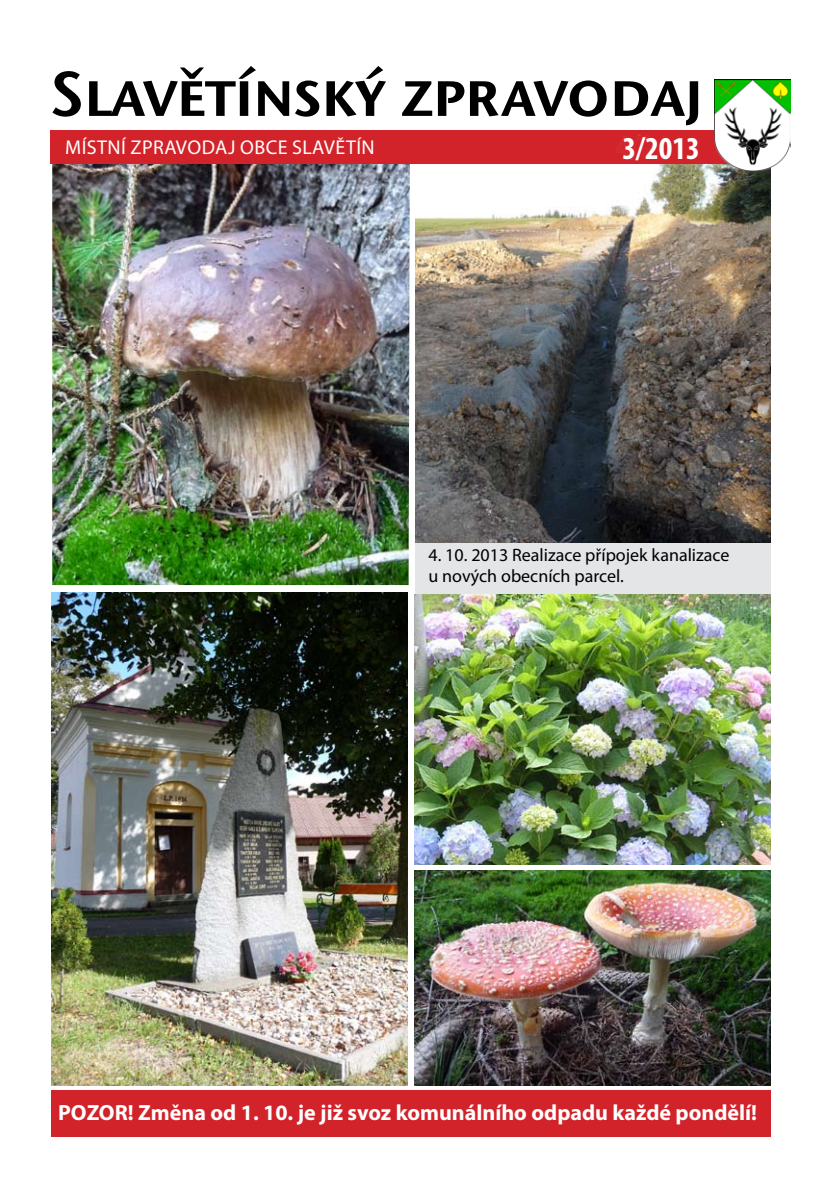
<style>
.page{position:relative;width:840px;height:1191px;background:#fff}
.page>*{position:absolute;margin:0;border:0;box-sizing:border-box;transform-origin:0 0}
.t1{font:64px "Stone Sans Itc SCTOT Semi";color:#000}
.t2{font:900 condensed 34px "Myriad Pro";color:#fff}
.t3{font:700 condensed 32px "Myriad Pro";color:#fff}
.t4{font:700 22px "Myriad Pro";color:#fff}
.t5{font:20px "Myriad Pro";letter-spacing:.02em;color:#fff}
.t6{font:18px/21.6px "Myriad Pro";color:#000}
</style>
<div class="page">
<div style="left:415px;top:156px;width:355px;height:448px;background:#e4e5e6"></div>
<img style="left:415px;top:164px;width:355px;height:378px">
<img style="left:414px;top:871px;width:356px;height:214px">
<img style="left:414px;top:594px;width:356px;height:270px">
<img style="left:52px;top:164px;width:357px;height:421px">
<div style="left:51px;top:130px;width:711px;height:34px;background:#d2232a"></div>
<img style="left:714px;top:79px;width:76px;height:92px">
<div style="left:51px;top:1090px;width:719px;height:47px;background:#d2232a"></div>
<img style="left:51px;top:592px;width:356px;height:493px">
<h1 class="t1" style="left:51px;top:55px;width:653px">Slavětínský zpravodaj</h1>
<p class="t5" style="left:65px;top:135px;width:311px">místní zpravodaj obce slavětín</p>
<h2 class="t2" style="left:615px;top:125px;width:86px">4/2010</h2>
<h3 class="t3" style="left:622px;top:128px;width:79px">3/2013</h3>
<p class="t6" style="left:428px;top:543px;width:302px">4. 10. 2013 Realizace přípojek kanalizace u nových obecních parcel.</p>
<p class="t4" style="left:58px;top:1097px;width:700px">POZOR! Změna od 1. 10. je již svoz komunálního odpadu každé pondělí!</p>
</div>
